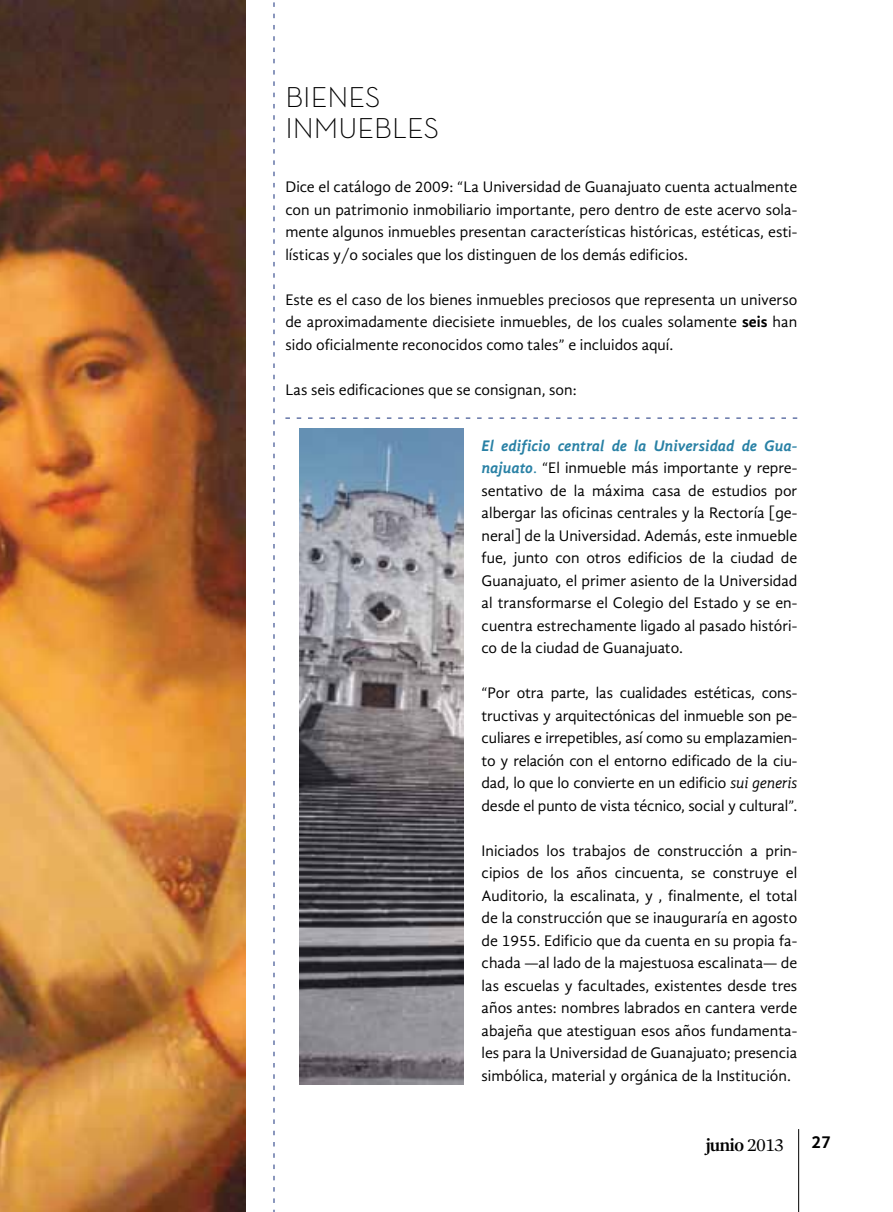
<style>
.page{position:relative;width:893px;height:1212px;background:#fff}
.page>*{position:absolute;margin:0;border:0;box-sizing:border-box;transform-origin:0 0}
.t1{font:300 29.25px/31.5px "Neutra Text";color:#000}
.t2{font:700 18px "Gandhi Serif";letter-spacing:-.05em;color:#000}
.t3{font:700 18px "Gandhi Sans";color:#000}
.t4{font:15.75px/22.5px "Gandhi Sans";color:#000;text-align:justify}
.s1{font-weight:700}
.s2{font-weight:700;font-style:italic;color:#2981a5}
.s3{color:#2981a5}
.s4{font-style:italic}
.s5{font-weight:400}
</style>
<div class="page">
<img style="left:0;top:0;width:246px;height:1212px">
<hr style="left:798px;top:1129px;width:1px;height:83px;background:#000">
<svg style="left:274px;top:2px;width:1px;height:1210px"></svg>
<svg style="left:285px;top:418px;width:512px;height:1px"></svg>
<img style="left:300px;top:429px;width:164px;height:655px">
<h1 class="t1" style="left:285px;top:80px;width:155px">BIENES<br>INMUEBLES</h1>
<p class="t4" style="left:285px;top:176px;width:513px">Dice el catálogo de 2009: “La Universidad de Guanajuato cuenta actualmente con un patrimonio inmobiliario importante, pero dentro de este acervo sola&shy;mente algunos inmuebles presentan características históricas, estéticas, esti&shy;lísticas y/o sociales que los distinguen de los demás edificios.</p>
<p class="t4" style="left:285px;top:288px;width:513px">Este es el caso de los bienes inmuebles preciosos que representa un universo de aproximadamente diecisiete inmuebles, de los cuales solamente <span class="s1">seis</span> han sido oficialmente reconocidos como tales” e incluidos aquí.</p>
<p class="t4" style="left:285px;top:378px;width:293px">Las seis edificaciones que se consignan, son:</p>
<p class="t4" style="left:482px;top:434px;width:317px"><span class="s2">El edificio central de la Universidad de Gua&shy;najuato</span><span class="s3">.</span> “El inmueble más importante y repre&shy;sentativo de la máxima casa de estudios por albergar las oficinas centrales y la Rectoría [ge&shy;neral] de la Universidad. Además, este inmueble fue, junto con otros edificios de la ciudad de Guanajuato, el primer asiento de la Universidad al transformarse el Colegio del Estado y se en&shy;cuentra estrechamente ligado al pasado históri&shy;co de la ciudad de Guanajuato.</p>
<p class="t4" style="left:482px;top:682px;width:317px">“Por otra parte, las cualidades estéticas, cons&shy;tructivas y arquitectónicas del inmueble son pe&shy;culiares e irrepetibles, así como su emplazamien&shy;to y relación con el entorno edificado de la ciu&shy;dad, lo que lo convierte en un edificio <span class="s4">sui generis </span>desde el punto de vista técnico, social y cultural”.</p>
<p class="t4" style="left:482px;top:839px;width:317px">Iniciados los trabajos de construcción a prin&shy;cipios de los años cincuenta, se construye el Auditorio, la escalinata, y , finalmente, el total de la construcción que se inauguraría en agosto de 1955. Edificio que da cuenta en su propia fa&shy;chada —al lado de la majestuosa escalinata— de las escuelas y facultades, existentes desde tres años antes: nombres labrados en cantera verde abajeña que atestiguan esos años fundamenta&shy;les para la Universidad de Guanajuato; presencia simbólica, material y orgánica de la Institución.</p>
<p class="t2" style="left:705px;top:1134px;width:80px">junio <span class="s5">2013</span></p>
<p class="t3" style="left:811px;top:1131px;width:21px">27</p>
</div>
